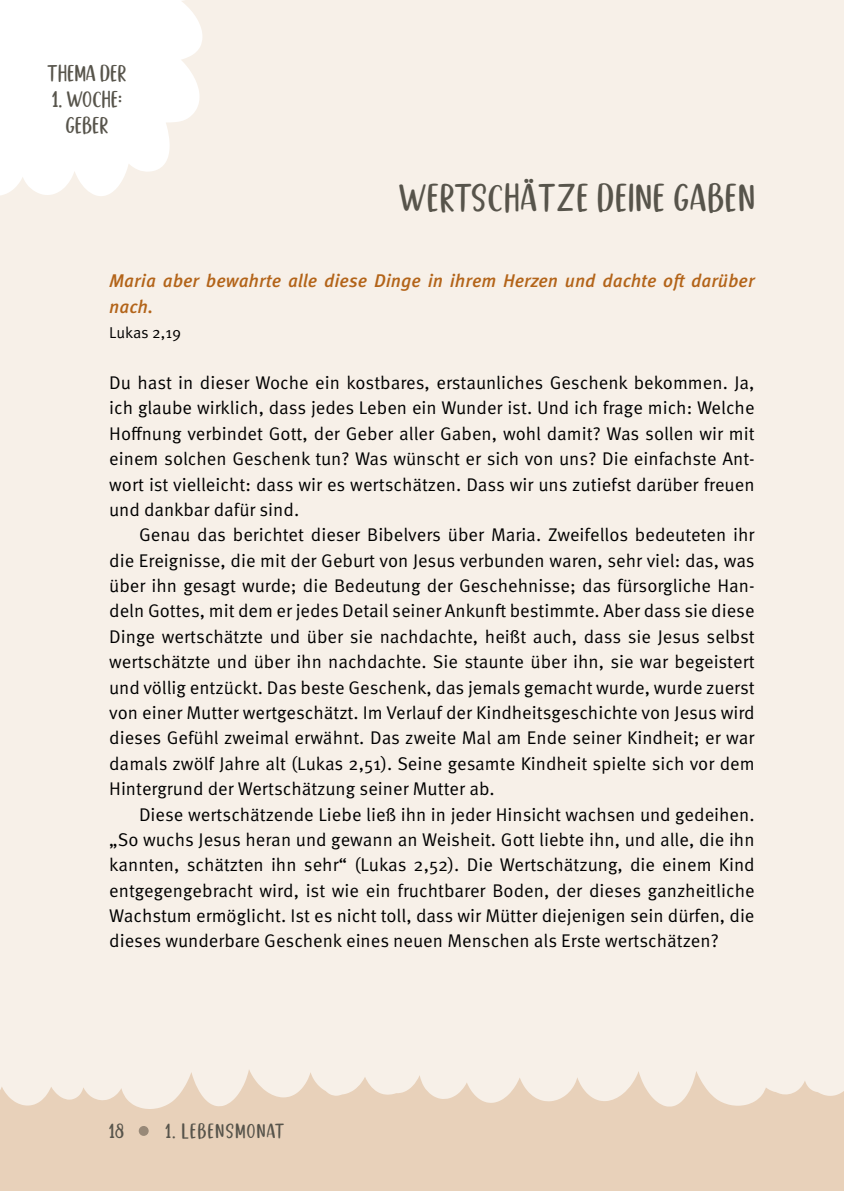
<style>
.page{position:relative;width:844px;height:1191px;background:#fff}
.page>*{position:absolute;margin:0;border:0;box-sizing:border-box;transform-origin:0 0}
.t1{font:29.75px "Good Selection Capitals";letter-spacing:.05em;color:#57544b}
.t2{font:18.38px/25.4px "Meta Pro Norm";color:#000;text-align:justify}
.t3{font:italic 500 18.38px/25.4px "Meta Pro";color:#b36419}
.t4{font:17.5px/26.2px "Good Selection Capitals";letter-spacing:.03em;color:#57544b;text-align:center}
.t5{font:15.75px "Good Selection Capitals";letter-spacing:.1em;color:#57544b}
.t6{font:15.75px "Meta Pro Norm";letter-spacing:-.01em;color:#000}
</style>
<div class="page">
<div style="left:0;top:0;width:843px;height:1191px;background:#f7f0e8"></div>
<div style="left:0;top:1067px;width:843px;height:124px;background:#e8d1ba"></div>
<svg style="left:0;top:1067px;width:626px;height:42px;fill:#f7f0e8"></svg>
<svg style="left:626px;top:1067px;width:217px;height:40px;fill:#f7f0e8"></svg>
<svg style="left:0;top:0;width:202px;height:196px;fill:#fff"></svg>
<div style="left:139px;top:1126px;width:10px;height:9px;background:#988978;border-radius:50%"></div>
<p class="t4" style="left:48px;top:59px;width:80px">THEMA DER</p>
<p class="t4" style="left:52px;top:85px;width:71px">1. WOCHE:<br>GEBER</p>
<h1 class="t1" style="left:398px;top:176px;width:357px">WERTSCHÄTZE DEINE GABEN</h1>
<p class="t3" style="left:109px;top:267px;width:647px">Maria aber bewahrte alle diese Dinge in ihrem Herzen und dachte oft darüber nach.</p>
<p class="t6" style="left:109px;top:321px;width:73px">Lukas 2,19</p>
<p class="t2" style="left:109px;top:369px;width:647px">Du hast in dieser Woche ein kostbares, erstaunliches Geschenk bekommen. Ja, ich glaube wirklich, dass jedes Leben ein Wunder ist. Und ich frage mich: Welche Hoffnung verbindet Gott, der Geber aller Gaben, wohl damit? Was sollen wir mit einem solchen Geschenk tun? Was wünscht er sich von uns? Die einfachste Ant&shy;wort ist vielleicht: dass wir es wertschätzen. Dass wir uns zutiefst darüber freuen und dankbar dafür sind.</p>
<p class="t2" style="left:109px;top:521px;width:647px;text-indent:30px">Genau das berichtet dieser Bibelvers über Maria. Zweifellos bedeuteten ihr die Ereignisse, die mit der Geburt von Jesus verbunden waren, sehr viel: das, was über ihn gesagt wurde; die Bedeutung der Geschehnisse; das fürsorgliche Han&shy;deln Gottes, mit dem er jedes Detail seiner Ankunft bestimmte. Aber dass sie diese Dinge wertschätzte und über sie nachdachte, heißt auch, dass sie Jesus selbst wertschätzte und über ihn nachdachte. Sie staunte über ihn, sie war begeistert und völlig entzückt. Das beste Geschenk, das jemals gemacht wurde, wurde zuerst von einer Mutter wertgeschätzt. Im Verlauf der Kindheitsgeschichte von Jesus wird dieses Gefühl zweimal erwähnt. Das zweite Mal am Ende seiner Kindheit; er war damals zwölf Jahre alt (Lukas 2,51). Seine gesamte Kindheit spielte sich vor dem Hintergrund der Wertschätzung seiner Mutter ab.</p>
<p class="t2" style="left:109px;top:800px;width:647px;text-indent:30px">Diese wertschätzende Liebe ließ ihn in jeder Hinsicht wachsen und gedeihen. „So wuchs Jesus heran und gewann an Weisheit. Gott liebte ihn, und alle, die ihn kannten, schätzten ihn sehr“ (Lukas 2,52). Die Wertschätzung, die einem Kind entgegengebracht wird, ist wie ein fruchtbarer Boden, der dieses ganzheitliche Wachstum ermöglicht. Ist es nicht toll, dass wir Mütter diejenigen sein dürfen, die dieses wunderbare Geschenk eines neuen Menschen als Erste wertschätzen?</p>
<p class="t5" style="left:109px;top:1119px;width:16px">18</p>
<p class="t5" style="left:165px;top:1119px;width:120px">1. LEBENSMONAT</p>
</div>
